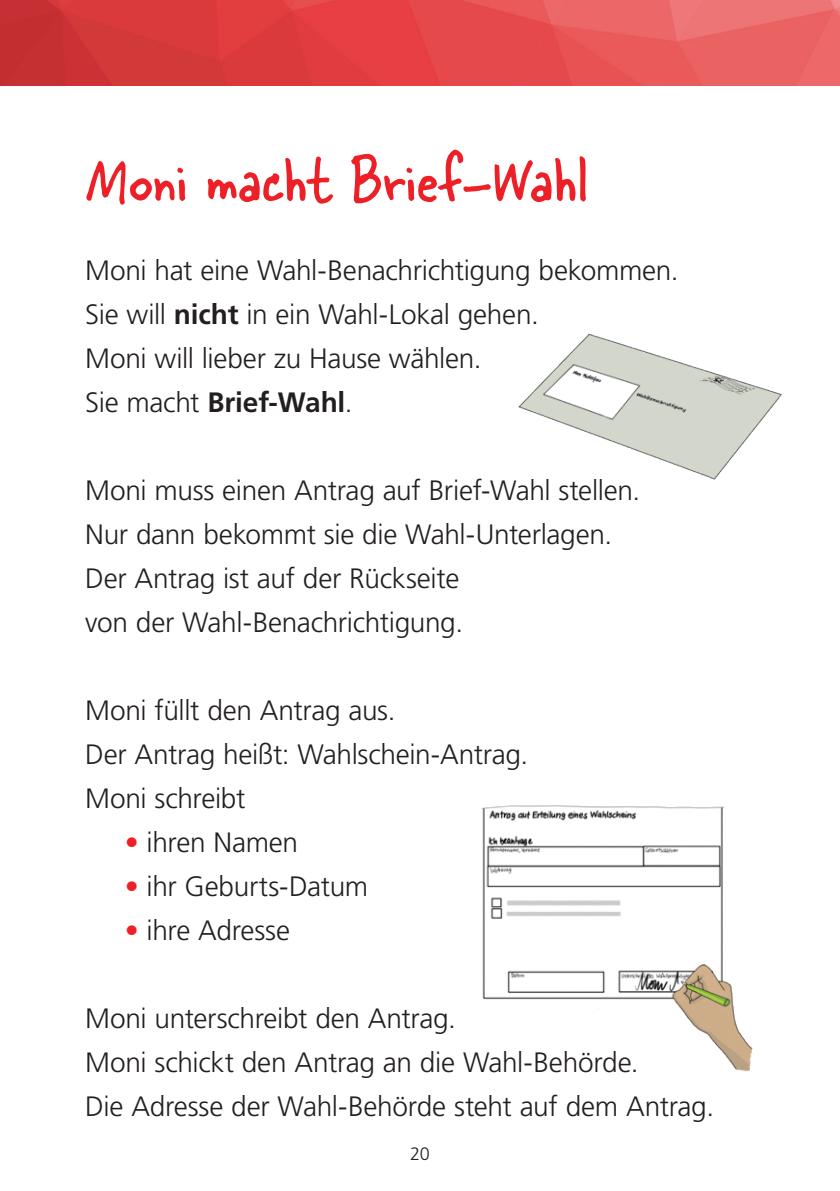
<style>
.page{position:relative;width:840px;height:1191px;background:#fff}
.page>*{position:absolute;margin:0;border:0;box-sizing:border-box;transform-origin:0 0}
.t1{font:70px "Skippy Sharp";color:#ee2027}
.t2{font:300 28px/44px "Frutiger LT Pro";letter-spacing:-.01em;color:#231f20}
.t3{font:300 18px "Frutiger LT Pro";color:#231f20}
.s1{font-weight:700}
.s2{color:#ee2027}
</style>
<div class="page">
<img style="left:0;top:0;width:839px;height:85px">
<img style="left:481px;top:805px;width:272px;height:266px">
<img style="left:518px;top:333px;width:264px;height:147px">
<h1 class="t1" style="left:85px;top:136px;width:505px">Moni macht Brief-Wahl</h1>
<p class="t2" style="left:85px;top:248px;width:594px">Moni hat eine Wahl-Benachrichtigung bekommen.<br>Sie will <span class="s1">nicht</span> in ein Wahl-Lokal gehen.<br>Moni will lieber zu Hause wählen.<br>Sie macht <span class="s1">Brief-Wahl</span>.</p>
<p class="t2" style="left:85px;top:468px;width:556px">Moni muss einen Antrag auf Brief-Wahl stellen.<br>Nur dann bekommt sie die Wahl-Unterlagen.<br>Der Antrag ist auf der Rückseite<br>von der Wahl-Benachrichtigung.</p>
<p class="t2" style="left:85px;top:688px;width:444px">Moni füllt den Antrag aus.<br>Der Antrag heißt: Wahlschein-Antrag.<br>Moni schreibt</p>
<p class="t2" style="left:125px;top:820px;width:175px"><span class="s2">•</span> ihren Namen</p>
<p class="t2" style="left:125px;top:864px;width:245px"><span class="s2">•</span> ihr Geburts-Datum</p>
<p class="t2" style="left:125px;top:908px;width:167px"><span class="s2">•</span> ihre Adresse</p>
<p class="t2" style="left:85px;top:996px;width:630px">Moni unterschreibt den Antrag.<br>Moni schickt den Antrag an die Wahl-Behörde.<br>Die Adresse der Wahl-Behörde steht auf dem Antrag.</p>
<p class="t3" style="left:410px;top:1143px;width:21px">20</p>
</div>
